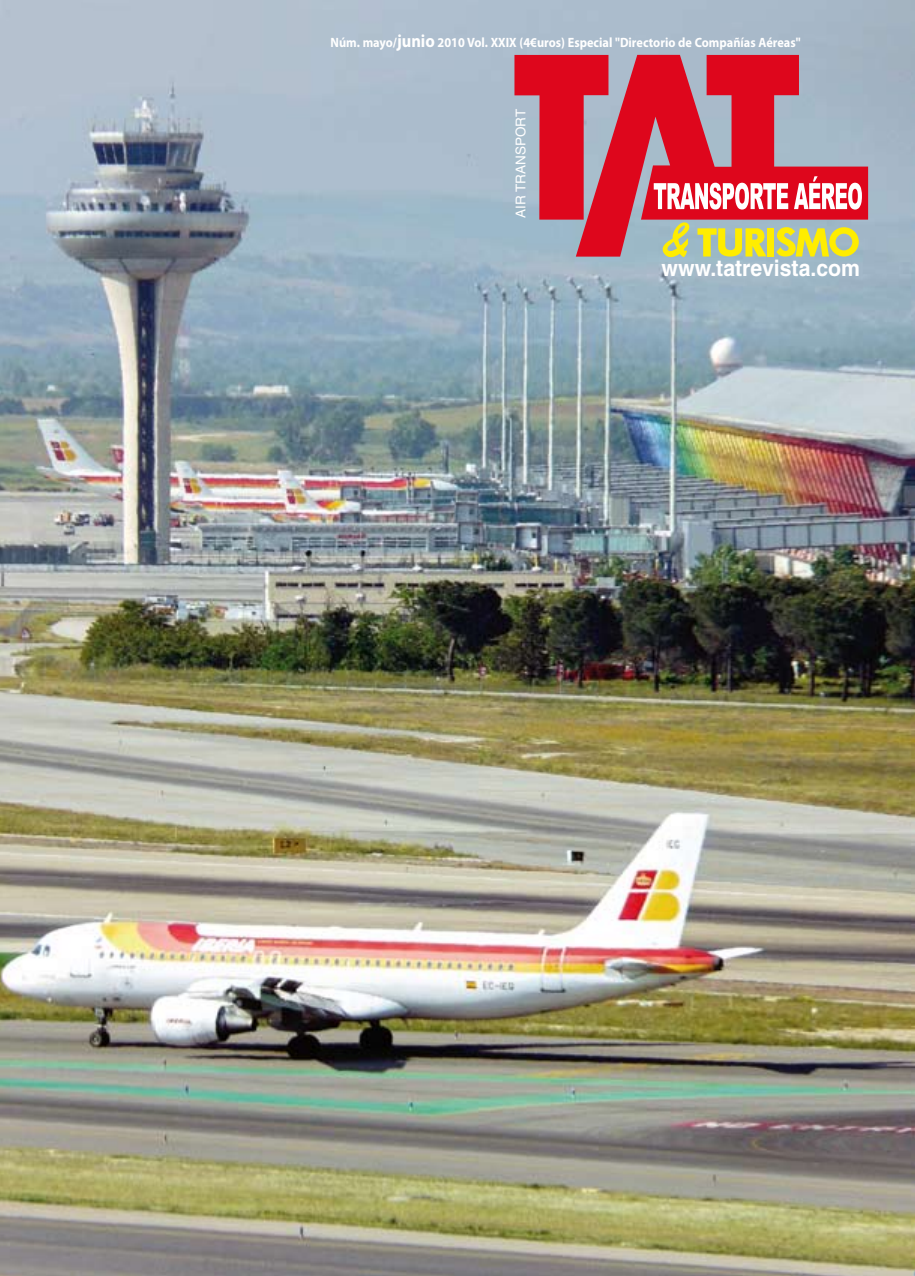
<style>
.page{position:relative;width:915px;height:1276px;background:#fff}
.page>*{position:absolute;margin:0;border:0;box-sizing:border-box;transform-origin:0 0}
.t1{font:700 22.65px "Helvetica";color:#fff;scale:.94 1}
.t2{font:700 13.5px "Myriad Pro";color:#fff;scale:.91 1}
.t3{font:13.5px "Helvetica";color:#fff}
.s1{font-size:18px}
</style>
<div class="page">
<img style="left:0;top:0;width:914px;height:1276px">
<svg style="left:514px;top:55px;width:61px;height:165px;background:#cc4053"></svg>
<svg style="left:575px;top:55px;width:292px;height:202px;background:#c45668"></svg>
<svg style="left:653px;top:176px;width:208px;height:33px"></svg>
<svg style="left:658px;top:219px;width:33px;height:41px"></svg>
<svg style="left:697px;top:228px;width:69px;height:28px;background:#d5d652"></svg>
<div style="left:767px;top:228px;width:7px;height:28px;background:#ffed00"></div>
<svg style="left:776px;top:227px;width:82px;height:29px;background:#d6d653"></svg>
<p class="t2" style="left:330px;top:33px;width:518px">Núm. mayo/<span class="s1">junio</span> 2010 Vol. XXIX (4€uros) Especial "Directorio de Compañías Aéreas"</p>
<p class="t3" style="left:512px;top:218px;width:110px;rotate:-90deg">AIR TRANSPORT</p>
<h1 class="t1" style="left:661px;top:254px;width:212px">www.tatrevista.com</h1>
</div>
